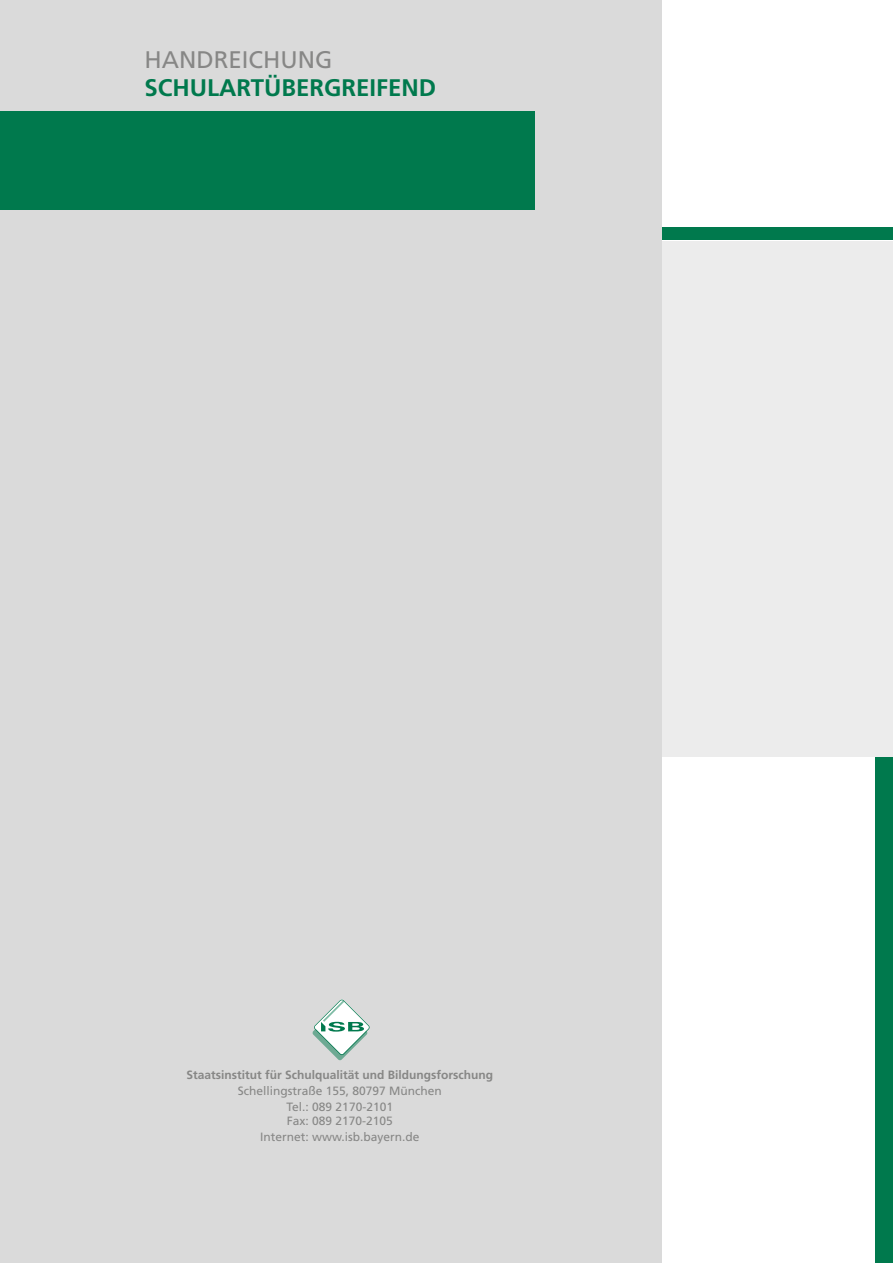
<style>
.page{position:relative;width:893px;height:1263px;background:#dadada}
.page>*{position:absolute;margin:0;border:0;box-sizing:border-box;transform-origin:0 0}
.t1{font:700 24px "Frutiger LT Std";color:#00794d}
.t2{font:24px "Frutiger LT Std";color:#878786}
.t3{font:12px/16.5px "Frutiger LT Std";color:#878786;text-align:center}
.t4{font:700 12px "Frutiger LT Std";color:#878786}
</style>
<div class="page">
<div style="left:662px;top:758px;width:231px;height:505px;background:#fff"></div>
<div style="left:662px;top:0;width:231px;height:240px;background:#fff"></div>
<div style="left:662px;top:240px;width:231px;height:518px;background:#ececec"></div>
<div style="left:876px;top:758px;width:17px;height:505px;background:#00794d"></div>
<div style="left:662px;top:228px;width:231px;height:12px;background:#00794d"></div>
<div style="left:0;top:111px;width:535px;height:98px;background:#00794d"></div>
<svg style="left:312px;top:999px;width:58px;height:61px"></svg>
<h1 class="t2" style="left:145px;top:46px;width:189px">HANDREICHUNG</h1>
<h1 class="t1" style="left:145px;top:74px;width:293px">SCHULARTÜBERGREIFEND</h1>
<p class="t4" style="left:186px;top:1067px;width:308px">Staatsinstitut für Schulqualität und Bildungsforschung</p>
<p class="t3" style="left:238px;top:1082px;width:206px">Schellingstraße 155, 80797 München<br>Tel.: 089 2170-2101</p>
<p class="t3" style="left:260px;top:1112px;width:161px">Fax: 089 2170-2105<br>Internet: www.isb.bayern.de</p>
</div>
